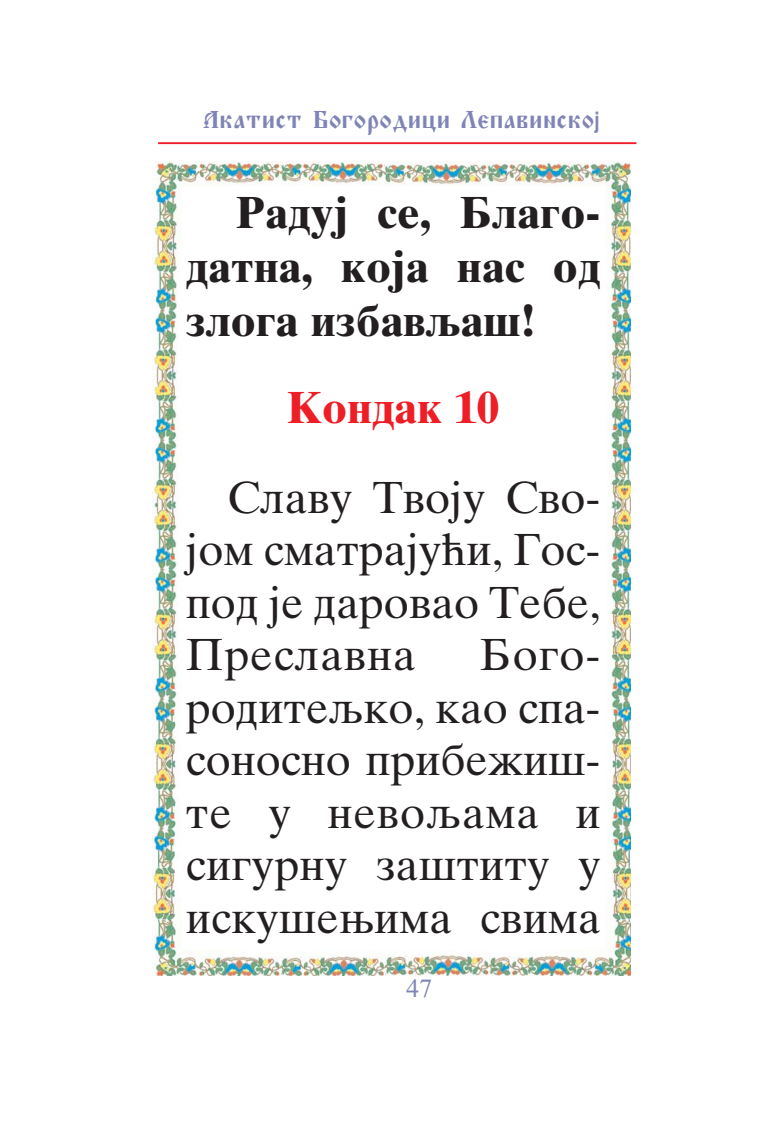
<style>
.page{position:relative;width:783px;height:1134px;background:#fff}
.page>*{position:absolute;margin:0;border:0;box-sizing:border-box;transform-origin:0 0}
.t1{font:45px/52.5px "Times Ten Cyrillic Upright";color:#231f20;text-align:justify}
.t2{font:700 45px/54.3px "Times Ten Cyrillic";color:#231f20;text-align:justify}
.t3{font:700 45px "Times Ten Cyrillic";color:#ed1e25}
.t4{font:30px "Studenica";letter-spacing:.015em;color:#7f84b6}
.t5{font:26.25px "Times New Roman";color:#7f84b6}
.s1{font-family:"Hlevetica";font-weight:700;font-size:22.5px}
</style>
<div class="page">
<img style="left:152px;top:161px;width:479px;height:814px">
<div style="left:182px;top:188px;width:422px;height:761px;background:#fff"></div>
<hr style="left:158px;top:142px;width:478px;height:2px;background:#ed1e25">
<p class="t4" style="left:203px;top:100px;width:398px">Akatist Bogorodiqi Lepavinsko<span class="s1">j</span></p>
<p class="t2" style="left:186px;top:185px;width:416px;text-indent:49px">Raduj se, Blago&shy;datna, koja nas od zloga izbavwaπ!</p>
<p class="t3" style="left:287px;top:381px;width:214px">Kondak 10</p>
<p class="t1" style="left:186px;top:471px;width:416px;text-indent:42px">Slavu Tvoju Svo&shy;jom smatrajuÊi, Gos&shy;pod je darovao Tebe, Preslavna</p>
<p class="t1" style="left:186px;top:628px;width:416px;text-indent:294px">Bogo&shy;roditewko, kao spa&shy;sonosno pribeæiπ&shy;te u nevowama i sigurnu zaπtitu u iskuπeqima svima</p>
<p class="t5" style="left:406px;top:979px;width:28px">47</p>
</div>
